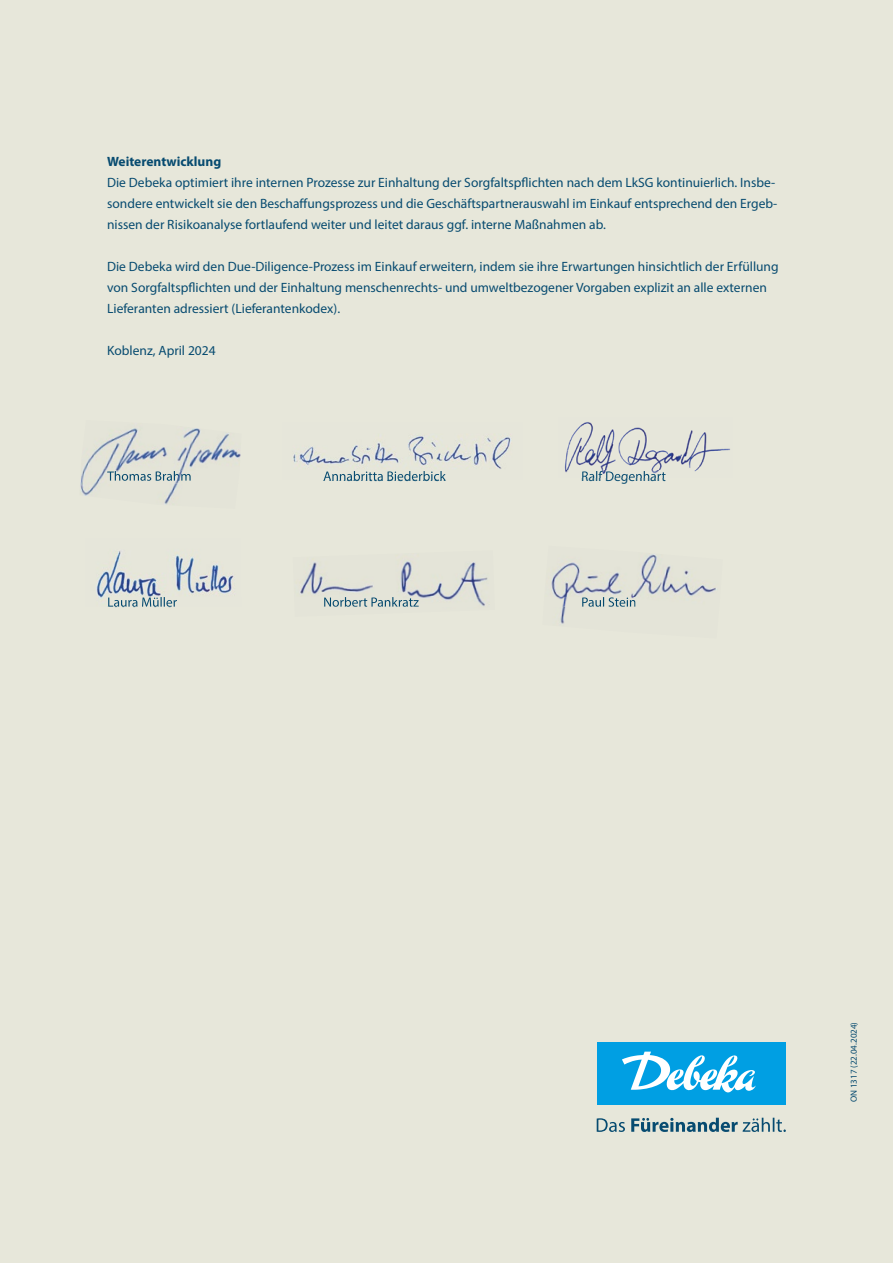
<style>
.page{position:relative;width:893px;height:1263px;background:#e7e7da}
.page>*{position:absolute;margin:0;border:0;box-sizing:border-box;transform-origin:0 0}
.t1{font:13.5px/21px "Myriad Pro";color:#074b70}
.t2{font:700 13.5px "Myriad Pro";color:#074b70}
.t3{font:9px "Myriad Pro";color:#074b70}
</style>
<div class="page">
<div style="left:597px;top:1042px;width:189px;height:63px;background:#009fe3"></div>
<svg style="left:622px;top:1052px;width:134px;height:40px"></svg>
<svg style="left:597px;top:1118px;width:189px;height:14px"></svg>
<img style="left:80px;top:428px;width:161px;height:77px">
<img style="left:107px;top:471px;width:133px;height:12px">
<img style="left:551px;top:554px;width:165px;height:70px">
<img style="left:551px;top:597px;width:84px;height:10px">
<img style="left:293px;top:436px;width:218px;height:33px">
<img style="left:323px;top:471px;width:123px;height:9px">
<img style="left:564px;top:422px;width:166px;height:50px">
<img style="left:564px;top:471px;width:102px;height:6px">
<img style="left:96px;top:551px;width:138px;height:48px">
<img style="left:108px;top:597px;width:126px;height:10px">
<img style="left:299px;top:561px;width:189px;height:36px">
<img style="left:324px;top:597px;width:161px;height:10px">
<p class="t2" style="left:107px;top:152px;width:116px">Weiterentwicklung</p>
<p class="t1" style="left:107px;top:171px;width:672px">Die Debeka optimiert ihre internen Prozesse zur Einhaltung der Sorgfaltspflichten nach dem LkSG kontinuierlich. Insbe&shy;sondere entwickelt sie den Beschaffungsprozess und die Geschäftspartnerauswahl im Einkauf entsprechend den Ergeb&shy;nissen der Risikoanalyse fortlaufend weiter und leitet daraus ggf. interne Maßnahmen ab.</p>
<p class="t1" style="left:107px;top:255px;width:673px">Die Debeka wird den Due-Diligence-Prozess im Einkauf erweitern, indem sie ihre Erwartungen hinsichtlich der Erfüllung von Sorgfaltspflichten und der Einhaltung menschenrechts- und umweltbezogener Vorgaben explizit an alle externen<br>Lieferanten adressiert (Lieferantenkodex).</p>
<p class="t1" style="left:107px;top:339px;width:110px">Koblenz, April 2024</p>
<p class="t1" style="left:323px;top:465px;width:124px">Annabritta Biederbick</p>
<p class="t1" style="left:581px;top:465px;width:86px">Ralf Degenhart</p>
<p class="t3" style="left:848px;top:1102px;width:82px;rotate:-90deg">ON 1317 (22.04.2024)</p>
</div>
